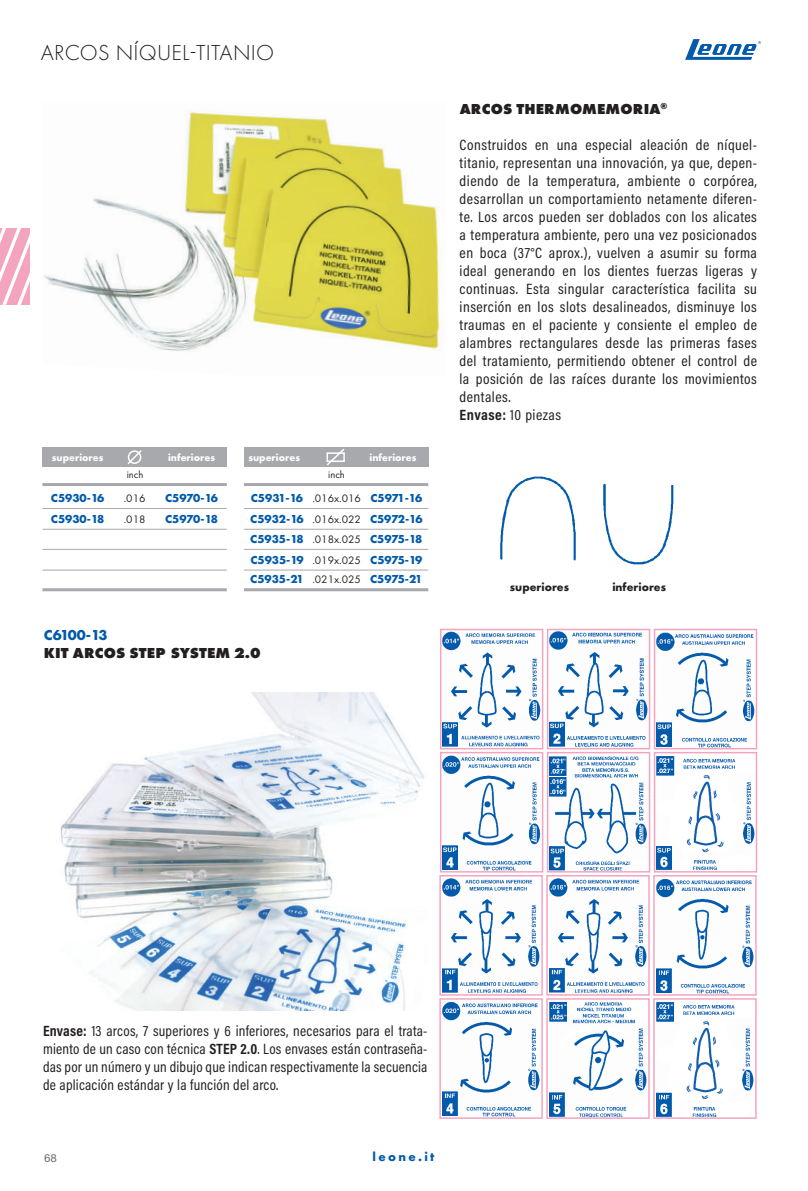
<style>
.page{position:relative;width:808px;height:1191px;background:#fff}
.page>*{position:absolute;margin:0;border:0;box-sizing:border-box;transform-origin:0 0}
.t1{font:300 22.5px "Futura PT";letter-spacing:.01em;color:#231f20}
.t2{font:15px/18px "Acumin Pro Cond";letter-spacing:.03em;color:#231f20}
.t3{font:800 15px "Futura PT";letter-spacing:.01em;color:#231f20}
.t4{font:700 15px "Futura PT";letter-spacing:-.085em;color:#015aaa}
.t5{font:700 13.05px "Futura PT";letter-spacing:.18em;color:#015aaa}
.t6{font:700 12px/20.7px "Futura PT";color:#015aaa}
.t7{font:700 12px "Futura PT";color:#231f20}
.t8{font:11.7px "Acumin Pro";color:#6c6d70}
.t9{font:11.25px/20.9px "Futura PT";color:#231f20}
.t10{font:700 10.5px "Futura PT";color:#fff}
.t11{font:10.5px "Futura PT";color:#231f20}
.s1{font-weight:700}
</style>
<div class="page">
<svg style="left:0;top:229px;width:30px;height:75px"></svg>
<svg style="left:685px;top:39px;width:76px;height:21px"></svg>
<img style="left:44px;top:112px;width:398px;height:239px">
<img style="left:500px;top:476px;width:174px;height:89px">
<img style="left:60px;top:692px;width:365px;height:318px">
<img style="left:442px;top:1002px;width:98px;height:113px">
<div style="left:439px;top:998px;width:104px;height:120px;border:2px solid #f3a5c0"></div>
<img style="left:656px;top:879px;width:98px;height:113px">
<div style="left:653px;top:875px;width:104px;height:120px;border:2px solid #f3a5c0"></div>
<img style="left:443px;top:755px;width:97px;height:114px">
<div style="left:440px;top:752px;width:103px;height:120px;border:2px solid #f3a5c0"></div>
<img style="left:657px;top:632px;width:97px;height:114px">
<div style="left:654px;top:629px;width:103px;height:120px;border:2px solid #f3a5c0"></div>
<img style="left:656px;top:1002px;width:98px;height:113px">
<div style="left:653px;top:998px;width:104px;height:120px;border:2px solid #f3a5c0"></div>
<img style="left:549px;top:1002px;width:98px;height:113px">
<div style="left:546px;top:998px;width:104px;height:120px;border:2px solid #f3a5c0"></div>
<img style="left:657px;top:756px;width:97px;height:113px">
<div style="left:654px;top:752px;width:103px;height:120px;border:2px solid #f3a5c0"></div>
<img style="left:550px;top:756px;width:97px;height:113px">
<div style="left:547px;top:752px;width:103px;height:120px;border:2px solid #f3a5c0"></div>
<img style="left:442px;top:878px;width:98px;height:114px">
<div style="left:439px;top:875px;width:104px;height:120px;border:2px solid #f3a5c0"></div>
<img style="left:549px;top:878px;width:98px;height:114px">
<div style="left:546px;top:875px;width:104px;height:120px;border:2px solid #f3a5c0"></div>
<img style="left:550px;top:632px;width:97px;height:114px">
<div style="left:547px;top:629px;width:103px;height:120px;border:2px solid #f3a5c0"></div>
<img style="left:443px;top:632px;width:97px;height:114px">
<div style="left:440px;top:629px;width:103px;height:120px;border:2px solid #f3a5c0"></div>
<div style="left:42px;top:448px;width:185px;height:19px;background:#a8a9ad"></div>
<hr style="left:42px;top:508px;width:185px;height:1px;background:#a8a9ad">
<hr style="left:42px;top:549px;width:185px;height:1px;background:#a8a9ad">
<hr style="left:42px;top:588px;width:185px;height:3px;background:#a8a9ad">
<hr style="left:42px;top:529px;width:185px;height:1px;background:#a8a9ad">
<hr style="left:42px;top:569px;width:185px;height:1px;background:#a8a9ad">
<hr style="left:42px;top:483px;width:185px;height:3px;background:#a8a9ad">
<svg style="left:127px;top:450px;width:15px;height:14px"></svg>
<div style="left:244px;top:448px;width:184px;height:19px;background:#a8a9ad"></div>
<hr style="left:244px;top:508px;width:184px;height:1px;background:#a8a9ad">
<hr style="left:244px;top:549px;width:184px;height:1px;background:#a8a9ad">
<hr style="left:244px;top:588px;width:184px;height:3px;background:#a8a9ad">
<hr style="left:244px;top:529px;width:184px;height:1px;background:#a8a9ad">
<hr style="left:244px;top:569px;width:184px;height:1px;background:#a8a9ad">
<hr style="left:244px;top:483px;width:184px;height:3px;background:#a8a9ad">
<svg style="left:325px;top:447px;width:21px;height:19px"></svg>
<div style="left:326px;top:452px;width:19px;height:10px;border:2px solid #fff"></div>
<h1 class="t1" style="left:41px;top:40px;width:235px">ARCOS NÍQUEL-TITANIO</h1>
<p class="t3" style="left:460px;top:99px;width:209px">ARCOS THERMOMEMORIA<sup>®</sup></p>
<p class="t2" style="left:460px;top:135px;width:299px">Construidos en una especial aleación de níquel&shy;titanio, representan una innovación, ya que, depen&shy;diendo de la temperatura, ambiente o corpórea, desarrollan un comportamiento netamente diferen&shy;te. Los arcos pueden ser doblados con los alicates a temperatura ambiente, pero una vez posicionados en boca (37°C aprox.), vuelven a asumir su forma ideal generando en los dientes fuerzas ligeras y continuas. Esta singular característica facilita su inserción en los slots desalineados, disminuye los traumas en el paciente y consiente el empleo de alambres rectangulares desde las primeras fases del tratamiento, permitiendo obtener el control de la posición de las raíces durante los movimientos dentales.<br><span class="s1">Envase:</span> 10 piezas</p>
<p class="t10" style="left:52px;top:451px;width:53px">superiores</p>
<p class="t6" style="left:51px;top:487px;width:55px">C5930-16<br>C5930-18</p>
<p class="t11" style="left:127px;top:468px;width:18px">inch</p>
<p class="t9" style="left:124px;top:487px;width:23px">.016 .018</p>
<p class="t10" style="left:168px;top:451px;width:48px">inferiores</p>
<p class="t6" style="left:165px;top:487px;width:54px">C5970-16<br>C5970-18</p>
<p class="t10" style="left:248px;top:451px;width:53px">superiores</p>
<p class="t6" style="left:251px;top:487px;width:54px">C5931-16</p>
<p class="t6" style="left:250px;top:528px;width:55px">C5935-18</p>
<p class="t6" style="left:250px;top:568px;width:55px">C5935-21</p>
<p class="t6" style="left:250px;top:508px;width:55px">C5932-16</p>
<p class="t6" style="left:250px;top:549px;width:55px">C5935-19</p>
<p class="t11" style="left:328px;top:468px;width:18px">inch</p>
<p class="t9" style="left:312px;top:487px;width:50px">.016x.016</p>
<p class="t9" style="left:312px;top:528px;width:50px">.018x.025</p>
<p class="t9" style="left:312px;top:569px;width:50px">.021x.025</p>
<p class="t9" style="left:312px;top:508px;width:50px">.016x.022</p>
<p class="t9" style="left:312px;top:549px;width:50px">.019x.025</p>
<p class="t10" style="left:370px;top:451px;width:48px">inferiores</p>
<p class="t6" style="left:370px;top:487px;width:53px">C5971-16</p>
<p class="t6" style="left:370px;top:528px;width:54px">C5975-18</p>
<p class="t6" style="left:370px;top:568px;width:54px">C5975-21</p>
<p class="t6" style="left:370px;top:508px;width:54px">C5972-16</p>
<p class="t6" style="left:370px;top:549px;width:54px">C5975-19</p>
<p class="t7" style="left:510px;top:579px;width:61px">superiores</p>
<p class="t7" style="left:612px;top:579px;width:55px">inferiores</p>
<p class="t4" style="left:44px;top:625px;width:65px">C6100-13</p>
<p class="t3" style="left:44px;top:643px;width:218px">KIT ARCOS STEP SYSTEM 2.0</p>
<p class="t2" style="left:43px;top:1021px;width:386px;text-align:justify"><span class="s1">Envase:</span> 13 arcos, 7 superiores y 6 inferiores, necesarios para el trata&shy;miento de un caso con técnica <span class="s1">STEP 2.0</span>. Los envases están contraseña&shy;das por un número y un dibujo que indican respectivamente la secuencia de aplicación estándar y la función del arco.</p>
<p class="t8" style="left:44px;top:1149px;width:14px">68</p>
<p class="t5" style="left:372px;top:1148px;width:64px">leone.it</p>
</div>
